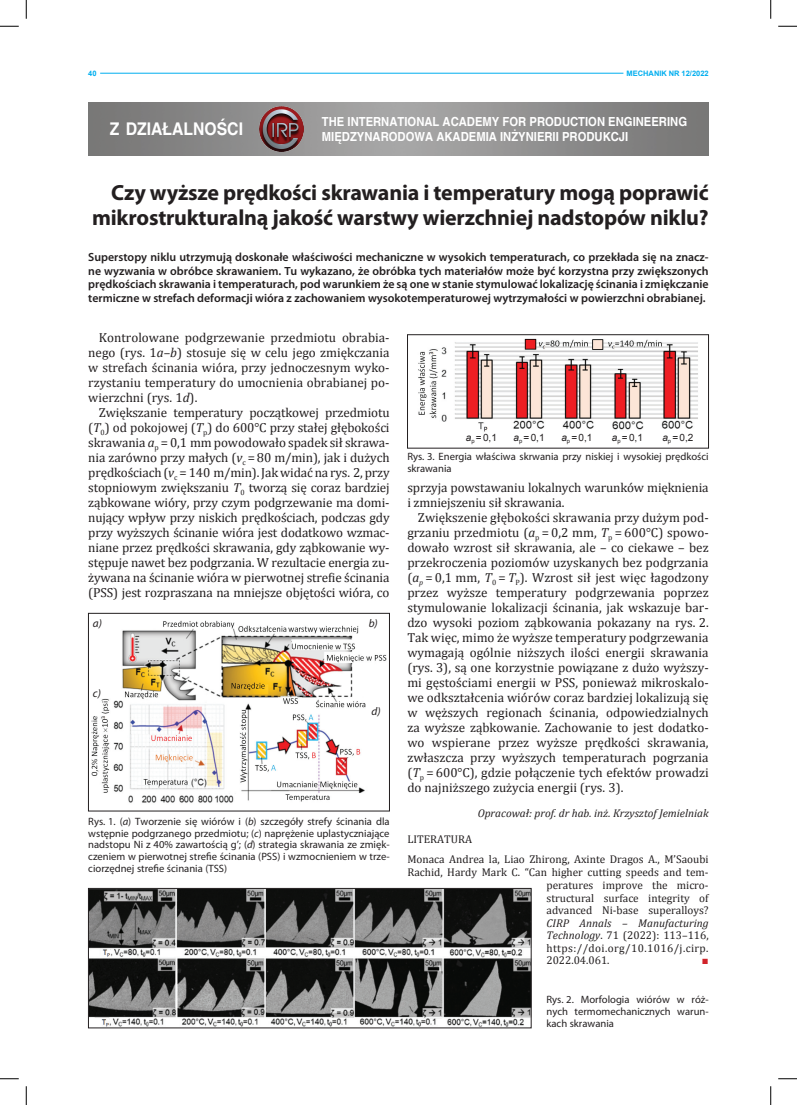
<style>
.page{position:relative;width:797px;height:1105px;background:#fff}
.page>*{position:absolute;margin:0;border:0;box-sizing:border-box;transform-origin:0 0}
.tytul1{font:700 22px/25px "Myriad Pro";letter-spacing:-.01em;color:#231f20;text-align:right}
.t1{font:700 17.5px "Helvetica";color:#fff;scale:.9 1}
.tekst{font:13.12px/15px "Cambria";letter-spacing:-.01em;color:#231f20;text-align:justify}
.t2{font:700 12.5px "Helvetica";color:#fff;scale:.9 1}
.lead_art{font:600 11.88px/13.8px "Myriad Pro";color:#231f20;text-align:justify}
.LITERATURA_2{font:11.25px/12.5px "Cambria";color:#231f20}
.tekst-2{font:italic 11.25px "Cambria";color:#231f20}
.literki{font:italic 11.25px "Myriad";color:#231f20}
.LITERATURA_2-2{font:11.25px "Arial";color:#d1232a}
.rysunek{font:10.62px/11.9px "Myriad Pro";color:#231f20;text-align:justify}
.opis_8{font:10px "Arial";color:#231f20}
.t3{font:700 7.5px "Arial";color:#00aeef}
.s1{font-style:italic}
</style>
<div class="page">
<hr style="left:100px;top:73px;width:523px;height:1px;background:#00aeef">
<img style="left:88px;top:102px;width:620px;height:53px">
<img style="left:259px;top:107px;width:44px;height:44px">
<img style="left:91px;top:620px;width:296px;height:183px">
<div style="left:88px;top:613px;width:301px;height:198px;border:1px solid #231f20"></div>
<img style="left:90px;top:890px;width:439px;height:136px">
<div style="left:88px;top:888px;width:443px;height:140px;border:1px solid #231f20"></div>
<img style="left:418px;top:338px;width:280px;height:94px">
<svg style="left:0;top:25px;width:19px;height:2px"></svg>
<svg style="left:778px;top:25px;width:19px;height:2px"></svg>
<svg style="left:0;top:1078px;width:19px;height:1px"></svg>
<svg style="left:778px;top:1078px;width:19px;height:1px"></svg>
<svg style="left:25px;top:0;width:2px;height:19px"></svg>
<svg style="left:25px;top:1086px;width:2px;height:19px"></svg>
<svg style="left:770px;top:0;width:1px;height:19px"></svg>
<svg style="left:770px;top:1086px;width:1px;height:19px"></svg>
<p class="t3" style="left:88px;top:68px;width:10px">40</p>
<p class="t3" style="left:626px;top:68px;width:84px">MECHANIK NR 12/2022</p>
<p class="t1" style="left:110px;top:119px;width:150px">Z DZIAŁALNOŚCI</p>
<p class="t2" style="left:322px;top:114px;width:407px">THE INTERNATIONAL ACADEMY FOR PRODUCTION ENGINEERING</p>
<p class="t2" style="left:322px;top:129px;width:342px">MIĘDZYNARODOWA AKADEMIA INŻYNIERII PRODUKCJI</p>
<p class="tytul1" style="left:92px;top:179px;width:618px">Czy wyższe prędkości skrawania i temperatury mogą poprawić mikrostrukturalną jakość warstwy wierzchniej nadstopów niklu?</p>
<p class="lead_art" style="left:88px;top:250px;width:622px">Superstopy niklu utrzymują doskonałe właściwości mechaniczne w wysokich temperaturach, co przekłada się na znacz&shy;ne wyzwania w obróbce skrawaniem. Tu wykazano, że obróbka tych materiałów może być korzystna przy zwiększonych prędkościach skrawania i temperaturach, pod warunkiem że są one w stanie stymulować lokalizację ścinania i zmiękczanie termiczne w strefach deformacji wióra z zachowaniem wysokotemperaturowej wytrzymałości w powierzchni obrabianej.</p>
<p class="tekst" style="left:88px;top:330px;width:303px;text-indent:11px">Kontrolowane podgrzewanie przedmiotu obrabia&shy;nego (rys. 1<span class="s1">a</span>–<span class="s1">b</span>) stosuje się w celu jego zmiękczania w strefach ścinania wióra, przy jednoczesnym wyko&shy;rzystaniu temperatury do umocnienia obrabianej po&shy;wierzchni (rys. 1<span class="s1">d</span>).</p>
<p class="tekst" style="left:88px;top:405px;width:303px;text-indent:11px">Zwiększanie temperatury początkowej przedmiotu (<span class="s1">T</span><sub>0</sub>) od pokojowej (<span class="s1">T</span><sub>p</sub>) do 600°C przy stałej głębokości skrawania <span class="s1">a</span><sub>p</sub> = 0,1 mm powodowało spadek sił skrawa&shy;nia zarówno przy małych (<span class="s1">v</span><sub>c</sub> = 80 m/min), jak i dużych prędkościach (<span class="s1">v</span><sub>c</sub> = 140 m/min). Jak widać na rys. 2, przy stopniowym zwiększaniu <span class="s1">T</span><sub>0</sub> tworzą się coraz bardziej ząbkowane wióry, przy czym podgrzewanie ma domi&shy;nujący wpływ przy niskich prędkościach, podczas gdy przy wyższych ścinanie wióra jest dodatkowo wzmac&shy;niane przez prędkości skrawania, gdy ząbkowanie wy&shy;stępuje nawet bez podgrzania. W rezultacie energia zu&shy;żywana na ścinanie wióra w pierwotnej strefie ścinania (PSS) jest rozpraszana na mniejsze objętości wióra, co</p>
<p class="literki" style="left:93px;top:618px;width:11px">a)</p>
<p class="literki" style="left:369px;top:618px;width:11px">b)</p>
<p class="literki" style="left:93px;top:688px;width:9px">c)</p>
<p class="literki" style="left:371px;top:706px;width:11px">d)</p>
<p class="rysunek" style="left:88px;top:815px;width:303px">Rys. 1. (<span class="s1">a</span>) Tworzenie się wiórów i (<span class="s1">b</span>) szczegóły strefy ścinania dla wstępnie podgrzanego przedmiotu; (<span class="s1">c</span>) naprężenie uplastyczniające nadstopu Ni z 40% zawartością g’; (<span class="s1">d</span>) strategia skrawania ze zmięk&shy;czeniem w pierwotnej strefie ścinania (PSS) i wzmocnieniem w trze&shy;ciorzędnej strefie ścinania (TSS)</p>
<p class="opis_8" style="left:466px;top:431px;width:33px"><span class="s1">a</span><sub>p</sub> =0,1</p>
<p class="opis_8" style="left:513px;top:431px;width:33px"><span class="s1">a</span><sub>p</sub> =0,1</p>
<p class="opis_8" style="left:561px;top:431px;width:33px"><span class="s1">a</span><sub>p</sub> =0,1</p>
<p class="opis_8" style="left:612px;top:431px;width:33px"><span class="s1">a</span><sub>p</sub> =0,1</p>
<p class="opis_8" style="left:662px;top:431px;width:33px"><span class="s1">a</span><sub>p</sub> =0,2</p>
<p class="rysunek" style="left:407px;top:450px;width:303px">Rys. 3. Energia właściwa skrwania przy niskiej i wysokiej prędkości skrawania</p>
<p class="tekst" style="left:407px;top:480px;width:303px">sprzyja powstawaniu lokalnych warunków mięknienia i zmniejszeniu sił skrawania.</p>
<p class="tekst" style="left:407px;top:510px;width:303px;text-indent:11px">Zwiększenie głębokości skrawania przy dużym pod&shy;grzaniu przedmiotu (<span class="s1">a</span><sub>p</sub> = 0,2 mm, <span class="s1">T</span><sub>p</sub> = 600°C) spowo&shy;dowało wzrost sił skrawania, ale – co ciekawe – bez przekroczenia poziomów uzyskanych bez podgrzania (<span class="s1">a</span><sub>p</sub> = 0,1 mm, <span class="s1">T</span><sub>0</sub> = <span class="s1">T</span><sub>P</sub>). Wzrost sił jest więc łagodzony przez wyższe temperatury podgrzewania poprzez stymulowanie lokalizacji ścinania, jak wskazuje bar&shy;dzo wysoki poziom ząbkowania pokazany na rys. 2.<br>Tak więc, mimo że wyższe temperatury podgrzewania wymagają ogólnie niższych ilości energii skrawania (rys. 3), są one korzystnie powiązane z dużo wyższy&shy;mi gęstościami energii w PSS, ponieważ mikroskalo&shy;we odkształcenia wiórów coraz bardziej lokalizują się w węższych regionach ścinania, odpowiedzialnych za wyższe ząbkowanie. Zachowanie to jest dodatko&shy;wo wspierane przez wyższe prędkości skrawania, zwłaszcza przy wyższych temperaturach pogrzania (<span class="s1">T</span><sub>p</sub> = 600°C), gdzie połączenie tych efektów prowadzi do najniższego zużycia energii (rys. 3).</p>
<p class="tekst-2" style="left:477px;top:805px;width:232px">Opracował: prof. dr hab. inż. Krzysztof Jemielniak</p>
<p class="LITERATURA_2" style="left:407px;top:833px;width:66px">LITERATURA</p>
<p class="LITERATURA_2" style="left:407px;top:853px;width:303px">Monaca Andrea la, Liao Zhirong, Axinte Dragos A., M’Saoubi<br>Rachid, Hardy Mark C. “Can higher cutting speeds and tem-</p>
<p class="LITERATURA_2" style="left:546px;top:879px;width:164px;text-align:justify">peratures improve the micro&shy;structural surface integrity of advanced Ni-base superalloys?<br><span class="s1">CIRP Annals – Manufacturing Technology</span>. 71 (2022): 113–116, https://doi.org/10.1016/j.cirp.<br>2022.04.061.</p>
<p class="LITERATURA_2-2" style="left:702px;top:953px;width:8px">■</p>
<p class="rysunek" style="left:546px;top:994px;width:164px">Rys. 2. Morfologia wiórów w róż&shy;nych termomechanicznych warun&shy;kach skrawania</p>
</div>
